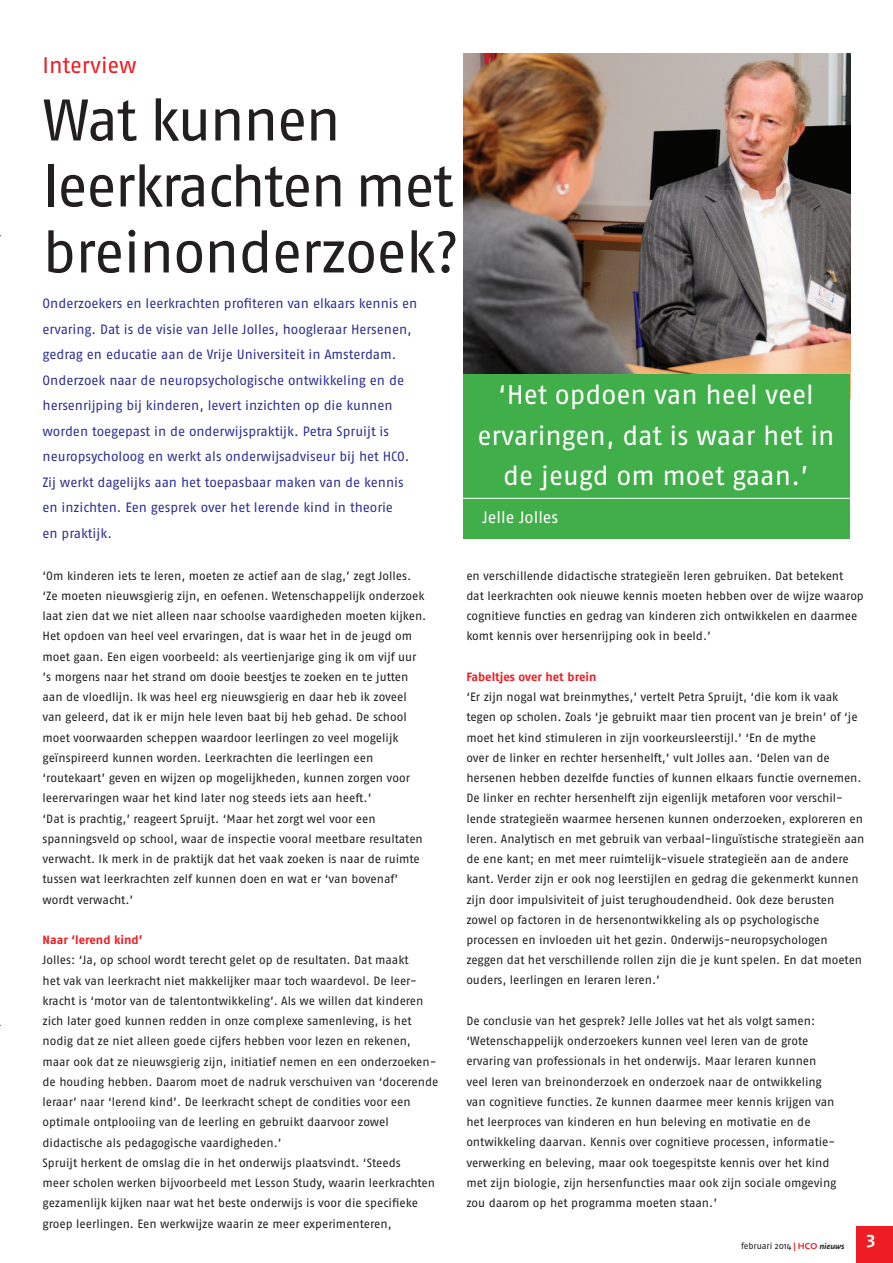
<style>
.page{position:relative;width:893px;height:1263px;background:#fff}
.page>*{position:absolute;margin:0;border:0;box-sizing:border-box;transform-origin:0 0}
.t1{font:58.5px/66px "Fago No";letter-spacing:-.03em;color:#231f20}
.t2{font:27px/40.5px "Fago No";letter-spacing:-.005em;color:#fff;text-align:center}
.t3{font:22.5px "Fago No";letter-spacing:-.005em;color:#ee1d23}
.t4{font:16.5px "Fago No";color:#fff}
.t5{font:13.5px/25.5px "Fago No";letter-spacing:-.005em;color:#2e3092}
.t6{font:12px/20.2px "Fago No";letter-spacing:-.005em;color:#231f20}
.t7{font:700 12px "Fago No";color:#ee1d23}
.t8{font:9px "Fago No";letter-spacing:-.01em;color:#231f20}
.s1{font-family:"Scala Sans";font-weight:700;color:#ee1d23}
.s2{font-family:"Scala Sans";font-weight:700;font-style:italic}
</style>
<div class="page">
<hr style="left:0;top:242px;width:1px;height:774px;background:#0072bc">
<img style="left:463px;top:53px;width:387px;height:321px">
<div style="left:463px;top:374px;width:387px;height:165px;background:#40ae49"></div>
<div style="left:857px;top:1227px;width:36px;height:36px;background:#ee1d23"></div>
<hr style="left:457px;top:498px;width:408px;height:1px;background:#fff">
<h3 class="t3" style="left:43px;top:53px;width:96px">Interview</h3>
<h1 class="t1" style="left:43px;top:87px;width:418px">Wat kunnen leerkrachten met breinonderzoek?</h1>
<p class="t5" style="left:43px;top:291px;width:376px">Onderzoekers en leerkrachten profiteren van elkaars kennis en ervaring. Dat is de visie van Jelle Jolles, hoogleraar Hersenen, gedrag en educatie aan de Vrije Universiteit in Amsterdam.<br>Onderzoek naar de neuropsychologische ontwikkeling en de hersenrijping bij kinderen, levert inzichten op die kunnen worden toegepast in de onderwijspraktijk. Petra Spruijt is neuropsycholoog en werkt als onderwijsadviseur bij het HCO.<br>Zij werkt dagelijks aan het toepasbaar maken van de kennis en inzichten. Een gesprek over het lerende kind in theorie<br>en praktijk.</p>
<h2 class="t2" style="left:477px;top:374px;width:359px">‘Het opdoen van heel veel ervaringen, dat is waar het in de jeugd om moet gaan.’</h2>
<h3 class="t4" style="left:482px;top:508px;width:77px">Jelle Jolles</h3>
<p class="t6" style="left:43px;top:565px;width:385px">‘Om kinderen iets te leren, moeten ze actief aan de slag,’ zegt Jolles. ‘Ze moeten nieuwsgierig zijn, en oefenen. Wetenschappelijk onderzoek laat zien dat we niet alleen naar schoolse vaardigheden moeten kijken.<br>Het opdoen van heel veel ervaringen, dat is waar het in de jeugd om moet gaan. Een eigen voorbeeld: als veertienjarige ging ik om vijf uur ’s morgens naar het strand om dooie beestjes te zoeken en te jutten aan de vloedlijn. Ik was heel erg nieuwsgierig en daar heb ik zoveel van geleerd, dat ik er mijn hele leven baat bij heb gehad. De school moet voorwaarden scheppen waardoor leerlingen zo veel mogelijk geïnspireerd kunnen worden. Leerkrachten die leerlingen een ‘routekaart’ geven en wijzen op mogelijkheden, kunnen zorgen voor leerervaringen waar het kind later nog steeds iets aan heeft.’<br>‘Dat is prachtig,’ reageert Spruijt. ‘Maar het zorgt wel voor een spanningsveld op school, waar de inspectie vooral meetbare resultaten verwacht. Ik merk in de praktijk dat het vaak zoeken is naar de ruimte tussen wat leerkrachten zelf kunnen doen en wat er ‘van bovenaf’ wordt verwacht.’</p>
<p class="t7" style="left:43px;top:933px;width:102px">Naar ‘lerend kind’</p>
<p class="t6" style="left:43px;top:950px;width:397px">Jolles: ‘Ja, op school wordt terecht gelet op de resultaten. Dat maakt<br>het vak van leerkracht niet makkelijker maar toch waardevol. De leer&shy;kracht is ‘motor van de talentontwikkeling’. Als we willen dat kinderen zich later goed kunnen redden in onze complexe samenleving, is het nodig dat ze niet alleen goede cijfers hebben voor lezen en rekenen, maar ook dat ze nieuwsgierig zijn, initiatief nemen en een onderzoeken&shy;de houding hebben. Daarom moet de nadruk verschuiven van ‘docerende leraar’ naar ‘lerend kind’. De leerkracht schept de condities voor een optimale ontplooiing van de leerling en gebruikt daarvoor zowel didactische als pedagogische vaardigheden.’<br>Spruijt herkent de omslag die in het onderwijs plaatsvindt. ‘Steeds<br>meer scholen werken bijvoorbeeld met Lesson Study, waarin leerkrachten gezamenlijk kijken naar wat het beste onderwijs is voor die specifieke groep leerlingen. Een werkwijze waarin ze meer experimenteren,</p>
<p class="t6" style="left:466px;top:565px;width:399px">en verschillende didactische strategieën leren gebruiken. Dat betekent<br>dat leerkrachten ook nieuwe kennis moeten hebben over de wijze waarop cognitieve functies en gedrag van kinderen zich ontwikkelen en daarmee komt kennis over hersenrijping ook in beeld.’</p>
<p class="t7" style="left:466px;top:669px;width:132px">Fabeltjes over het brein</p>
<p class="t6" style="left:466px;top:687px;width:400px">‘Er zijn nogal wat breinmythes,’ vertelt Petra Spruijt, ‘die kom ik vaak tegen op scholen. Zoals ‘je gebruikt maar tien procent van je brein’ of ‘je moet het kind stimuleren in zijn voorkeursleerstijl.’ ‘En de mythe<br>over de linker en rechter hersenhelft,’ vult Jolles aan. ‘Delen van de hersenen hebben dezelfde functies of kunnen elkaars functie overnemen.<br>De linker en rechter hersenhelft zijn eigenlijk metaforen voor verschil&shy;lende strategieën waarmee hersenen kunnen onderzoeken, exploreren en leren. Analytisch en met gebruik van verbaal-linguïstische strategieën aan de ene kant; en met meer ruimtelijk-visuele strategieën aan de andere kant. Verder zijn er ook nog leerstijlen en gedrag die gekenmerkt kunnen zijn door impulsiviteit of juist terughoudendheid. Ook deze berusten zowel op factoren in de hersenontwikkeling als op psychologische processen en invloeden uit het gezin. Onderwijs-neuropsychologen zeggen dat het verschillende rollen zijn die je kunt spelen. En dat moeten ouders, leerlingen en leraren leren.’</p>
<p class="t6" style="left:466px;top:1010px;width:372px">De conclusie van het gesprek? Jelle Jolles vat het als volgt samen: ‘Wetenschappelijk onderzoekers kunnen veel leren van de grote ervaring van professionals in het onderwijs. Maar leraren kunnen veel leren van breinonderzoek en onderzoek naar de ontwikkeling van cognitieve functies. Ze kunnen daarmee meer kennis krijgen van het leerproces van kinderen en hun beleving en motivatie en de ontwikkeling daarvan. Kennis over cognitieve processen, informatie&shy;verwerking en beleving, maar ook toegespitste kennis over het kind met zijn biologie, zijn hersenfuncties maar ook zijn sociale omgeving zou daarom op het programma moeten staan.’</p>
<p class="t8" style="left:741px;top:1240px;width:136px">februari 2014 <span class="s1">| HCO</span> <span class="s2">nieuws</span> <sup>3</sup></p>
</div>
